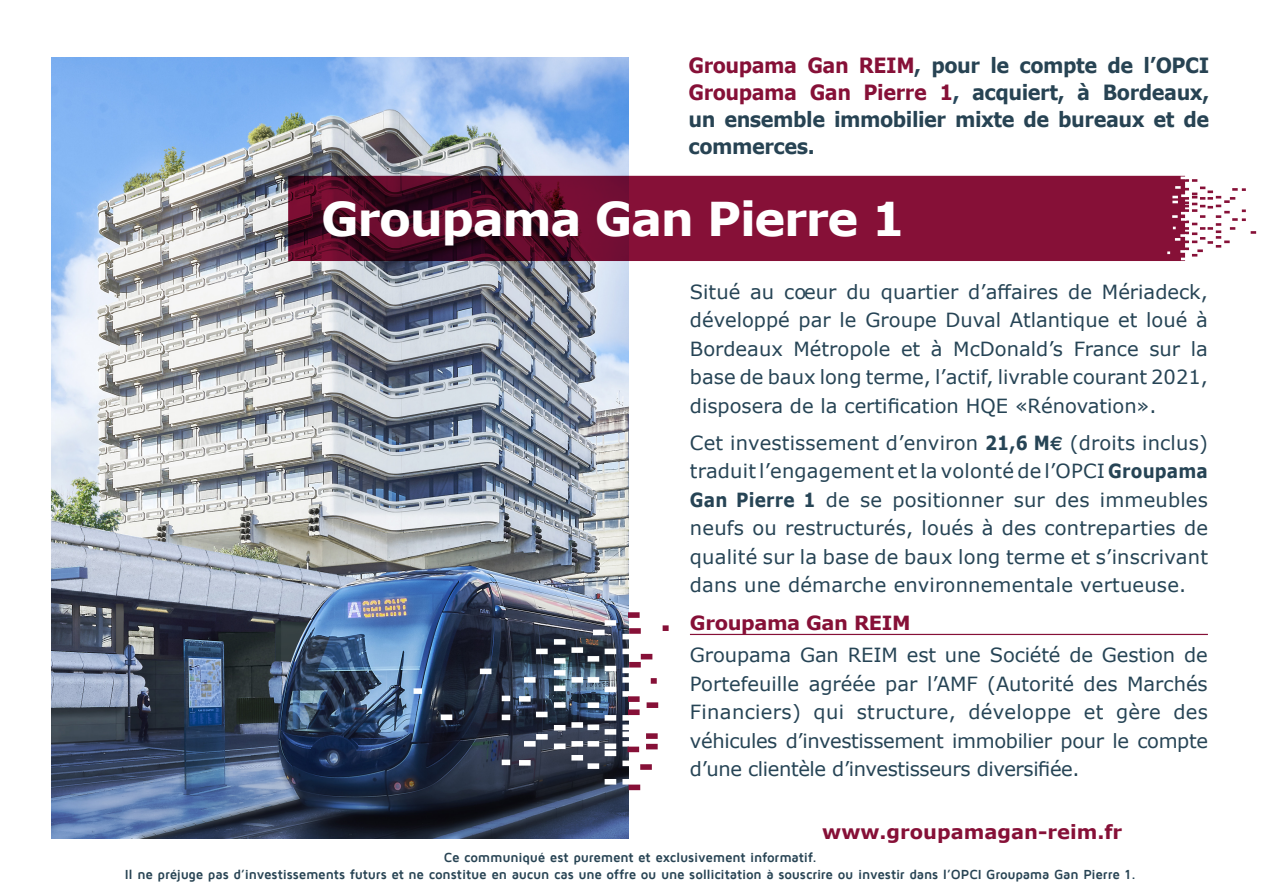
<style>
.page{position:relative;width:1263px;height:893px;background:#fff}
.page>*{position:absolute;margin:0;border:0;box-sizing:border-box;transform-origin:0 0}
.t1{font:700 46.65px "Verdana";letter-spacing:-.03em;color:#fff}
.t2{font:700 21px/27px "Verdana";letter-spacing:-.025em;color:#274353;text-align:justify;scale:.92 1}
.t3{font:19.5px/28.5px "Verdana";color:#264455;text-align:justify}
.t4{font:700 19.5px "Verdana";color:#861037}
.t5{font:700 19.5px "Verdana";letter-spacing:-.02em;color:#861037}
.t6{font:700 13.5px/16.2px "Maven Pro";letter-spacing:-.015em;color:#274353;text-align:center}
.s1{color:#861037}
.s2{color:#26475c}
.s3{font-weight:700}
.s4{font-family:"Euro Sans";font-weight:700}
</style>
<div class="page">
<img style="left:51px;top:57px;width:577px;height:782px">
<img style="left:414px;top:612px;width:255px;height:178px">
<hr style="left:690px;top:634px;width:518px;height:1px;background:#861037">
<svg style="left:288px;top:176px;width:897px;height:85px;background:#710d30"></svg>
<svg style="left:1167px;top:177px;width:89px;height:83px"></svg>
<p class="t2" style="left:688px;top:52px;width:568px"><span class="s1">Groupama Gan REIM</span>, pour le compte de l’OPCI <span class="s1">Groupama Gan Pierre 1</span><span class="s2">,</span> acquiert, à Bordeaux, un ensemble immobilier mixte de bureaux et de commerces.</p>
<h1 class="t1" style="left:321px;top:186px;width:585px">Groupama Gan Pierre 1</h1>
<p class="t3" style="left:690px;top:277px;width:519px">Situé au coeur du quartier d’affaires de Mériadeck, développé par le Groupe Duval Atlantique et loué à Bordeaux Métropole et à McDonald’s France sur la base de baux long terme, l’actif, livrable courant 2021, disposera de la certification HQE «Rénovation».</p>
<p class="t3" style="left:690px;top:428px;width:520px">Cet investissement d’environ <span class="s3">21,6 M</span><span class="s4">E</span> (droits inclus) traduit l’engagement et la volonté de l’OPCI <span class="s3">Groupama Gan Pierre 1</span> de se positionner sur des immeubles neufs ou restructurés, loués à des contreparties de qualité sur la base de baux long terme et s’inscrivant dans une démarche environnementale vertueuse.</p>
<p class="t5" style="left:690px;top:609px;width:222px">Groupama Gan REIM</p>
<p class="t3" style="left:690px;top:641px;width:520px">Groupama Gan REIM est une Société de Gestion de Portefeuille agréée par l’AMF (Autorité des Marchés Financiers) qui structure, développe et gère des véhicules d’investissement immobilier pour le compte d’une clientèle d’investisseurs diversifiée.</p>
<p class="t4" style="left:822px;top:818px;width:302px">www.groupamagan-reim.fr</p>
<p class="t6" style="left:125px;top:850px;width:1013px">Ce communiqué est purement et exclusivement informatif.<br>Il ne préjuge pas d’investissements futurs et ne constitue en aucun cas une offre ou une sollicitation à souscrire ou investir dans l’OPCI Groupama Gan Pierre 1.</p>
</div>
